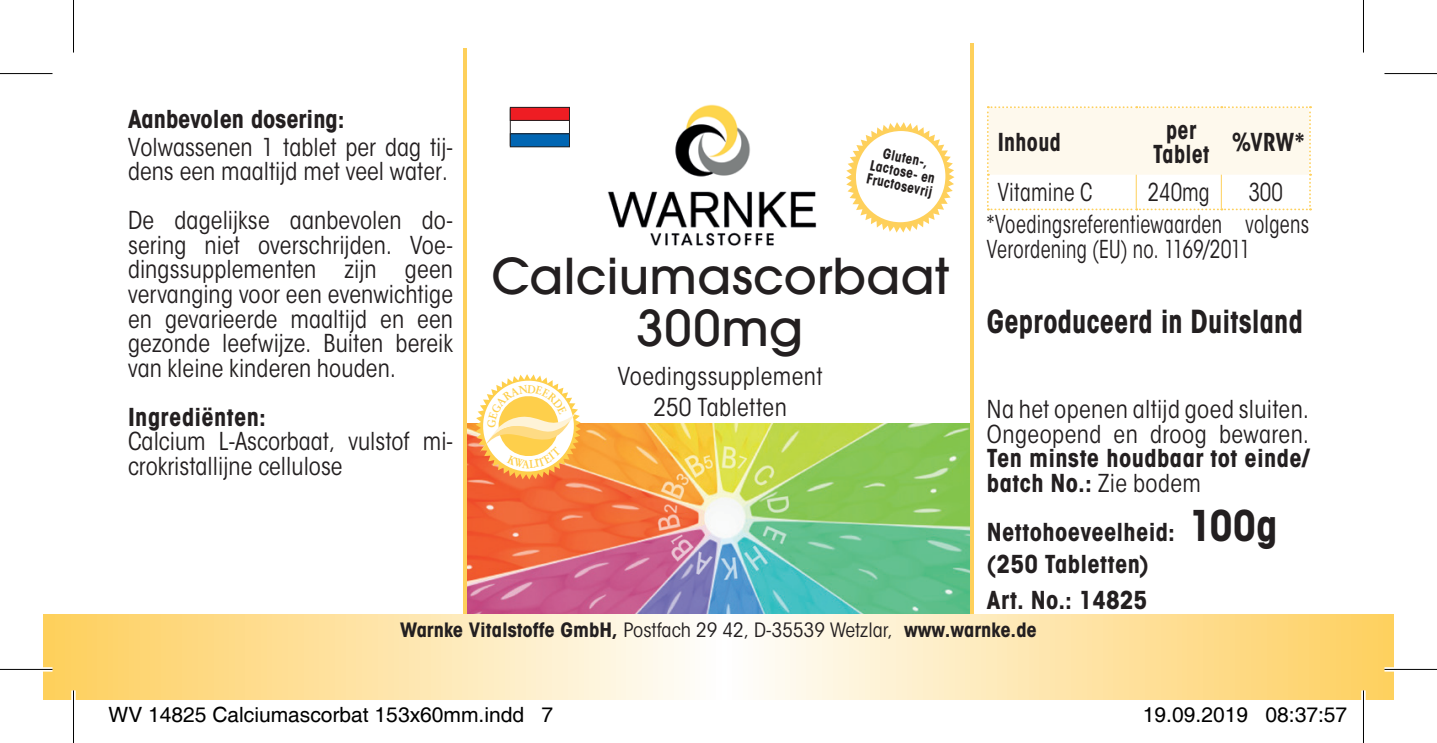
<style>
.page{position:relative;width:1437px;height:743px;background:#fff}
.page>*{position:absolute;margin:0;border:0;box-sizing:border-box;transform-origin:0 0}
.t1{font:500 49px/52.5px "Avant Garde";letter-spacing:.005em;color:#231f20;text-align:center}
.t2{font:700 31.5px "ITC Avant Garde Got Cd";letter-spacing:.01em;color:#231f20;scale:.9 1}
.t3{font:24.5px/24.5px "ITC Avant Garde Got Cd Boo";letter-spacing:.005em;color:#231f20}
.t4{font:700 24.5px/31.5px "ITC Avant Garde Got Cd";letter-spacing:.015em;color:#231f20}
.t5{font:24.5px/24.5px "ITC Avant Garde Got Cd Boo";letter-spacing:.005em;color:#231f20;scale:.85 1}
.t6{font:700 24.5px/24.5px "ITC Avant Garde Got Cd";letter-spacing:.015em;color:#231f20;text-align:center;scale:.9 1}
.t7{font:24.5px "ITC Avant Garde Got Cd Boo";letter-spacing:.005em;color:#231f20;scale:.9 1}
.t8{font:21px "Helvetica";color:#000}
.t9{font:700 19.6px "ITC Avant Garde Got Cd";color:#231f20;scale:1.05 1}
.t10{font:700 14px/14px "ITC Avant Garde Got Cd";color:#231f20;text-align:center;scale:.96 1}
.s1{font-family:"ITC Avant Garde Got Cd Boo";font-weight:400}
.s2{font-size:42px}
</style>
<div class="page">
<img style="left:467px;top:423px;width:503px;height:191px">
<hr style="left:970px;top:44px;width:4px;height:632px;background:#fed05b">
<hr style="left:463px;top:48px;width:4px;height:624px;background:#fed05b">
<svg style="left:44px;top:614px;width:1349px;height:85px;background:#fee6ac"></svg>
<img style="left:607px;top:104px;width:210px;height:142px">
<div style="left:510px;top:109px;width:60px;height:36px;border:1px solid #231f20"></div>
<div style="left:510px;top:134px;width:59px;height:13px;background:#0166b3"></div>
<div style="left:510px;top:133px;width:60px;height:14px;border:1px solid #231f20"></div>
<div style="left:510px;top:107px;width:59px;height:13px;background:#ee1d23"></div>
<div style="left:510px;top:107px;width:60px;height:13px;border:1px solid #231f20"></div>
<svg style="left:846px;top:122px;width:108px;height:110px"></svg>
<div style="left:856px;top:131px;width:89px;height:91px;background:#fff;border-radius:50%"></div>
<svg style="left:987px;top:106px;width:324px;height:104px"></svg>
<hr style="left:1135px;top:175px;width:2px;height:33px;background:#fed05b">
<hr style="left:1221px;top:175px;width:1px;height:33px;background:#fed05b">
<div style="left:0;top:71px;width:52px;height:5px;background:#f6f6f6"></div>
<div style="left:1384px;top:71px;width:53px;height:5px;background:#f6f6f6"></div>
<svg style="left:0;top:667px;width:52px;height:4px"></svg>
<svg style="left:1384px;top:667px;width:53px;height:4px"></svg>
<div style="left:71px;top:690px;width:5px;height:52px;background:#fff"></div>
<hr style="left:1361px;top:690px;width:4px;height:52px;background:#fff">
<hr style="left:0;top:73px;width:52px;height:1px;background:#000">
<hr style="left:1384px;top:73px;width:53px;height:1px;background:#000">
<hr style="left:0;top:668px;width:52px;height:1px;background:#000">
<hr style="left:1384px;top:668px;width:53px;height:1px;background:#000">
<hr style="left:73px;top:0;width:1px;height:53px;background:#000">
<hr style="left:73px;top:690px;width:1px;height:52px;background:#000">
<hr style="left:1363px;top:0;width:1px;height:53px;background:#000">
<hr style="left:1363px;top:690px;width:1px;height:52px;background:#000">
<svg style="left:107px;top:699px;width:417px;height:1px"></svg>
<svg style="left:475px;top:374px;width:106px;height:105px"></svg>
<p class="t4" style="left:128px;top:103px;width:218px">Aanbevolen dosering:</p>
<p class="t3" style="left:128px;top:135px;width:326px">Volwassenen 1 tablet per dag tij&shy;dens een maaltijd met veel water.</p>
<p class="t3" style="left:128px;top:208px;width:326px;text-align:justify">De dagelijkse aanbevolen do&shy;sering niet overschrijden. Voe&shy;dingssupplementen zijn geen vervanging voor een evenwichtige en gevarieerde maaltijd en een gezonde leefwijze. Buiten bereik van kleine kinderen houden.</p>
<p class="t4" style="left:128px;top:400px;width:139px">Ingrediënten:</p>
<p class="t3" style="left:128px;top:429px;width:326px">Calcium L-Ascorbaat, vulstof mi&shy;crokristallijne cellulose</p>
<p class="t10" style="left:874px;top:144px;width:71px;rotate:12deg">Gluten-,<br>Lactose- en<br>Fructosevrij</p>
<h1 class="t1" style="left:491px;top:249px;width:459px">Calciumascorbaat<br>300mg</h1>
<p class="t3" style="left:618px;top:360px;width:206px;line-height:31.5px;text-align:center">Voedingssupplement<br>250 Tabletten</p>
<p class="t6" style="left:998px;top:130px;width:72px">Inhoud</p>
<p class="t6" style="left:1153px;top:117px;width:64px">per<br>Tablet</p>
<p class="t6" style="left:1232px;top:130px;width:82px">%VRW*</p>
<p class="t7" style="left:998px;top:177px;width:107px">Vitamine C</p>
<p class="t7" style="left:1148px;top:177px;width:70px">240mg</p>
<p class="t7" style="left:1248px;top:177px;width:40px">300</p>
<p class="t5" style="left:987px;top:212px;width:381px">*Voedingsreferentiewaarden volgens<br>Verordening (EU) no. 1169/2011</p>
<p class="t2" style="left:987px;top:301px;width:352px">Geproduceerd in Duitsland</p>
<p class="t3" style="left:987px;top:397px;width:324px">Na het openen altijd goed sluiten.<br>Ongeopend en droog bewaren.</p>
<p class="t4" style="left:987px;top:445px;width:324px;line-height:24.5px">Ten minste houdbaar tot einde/ batch No.: <span class="s1">Zie bodem</span></p>
<p class="t4" style="left:987px;top:516px;width:292px">Nettohoeveelheid: <span class="s2">100g </span>(250 Tabletten)</p>
<p class="t4" style="left:987px;top:583px;width:162px">Art. No.: 14825</p>
<p class="t9" style="left:400px;top:617px;width:608px">Warnke Vitalstoffe GmbH, <span class="s1">Postfach 29 42, D-35539 Wetzlar,</span> www.warnke.de</p>
<p class="t8" style="left:108px;top:702px;width:446px">WV 14825 Calciumascorbat 153x60mm.indd 7</p>
<p class="t8" style="left:1143px;top:702px;width:206px">19.09.2019 08:37:57</p>
</div>
